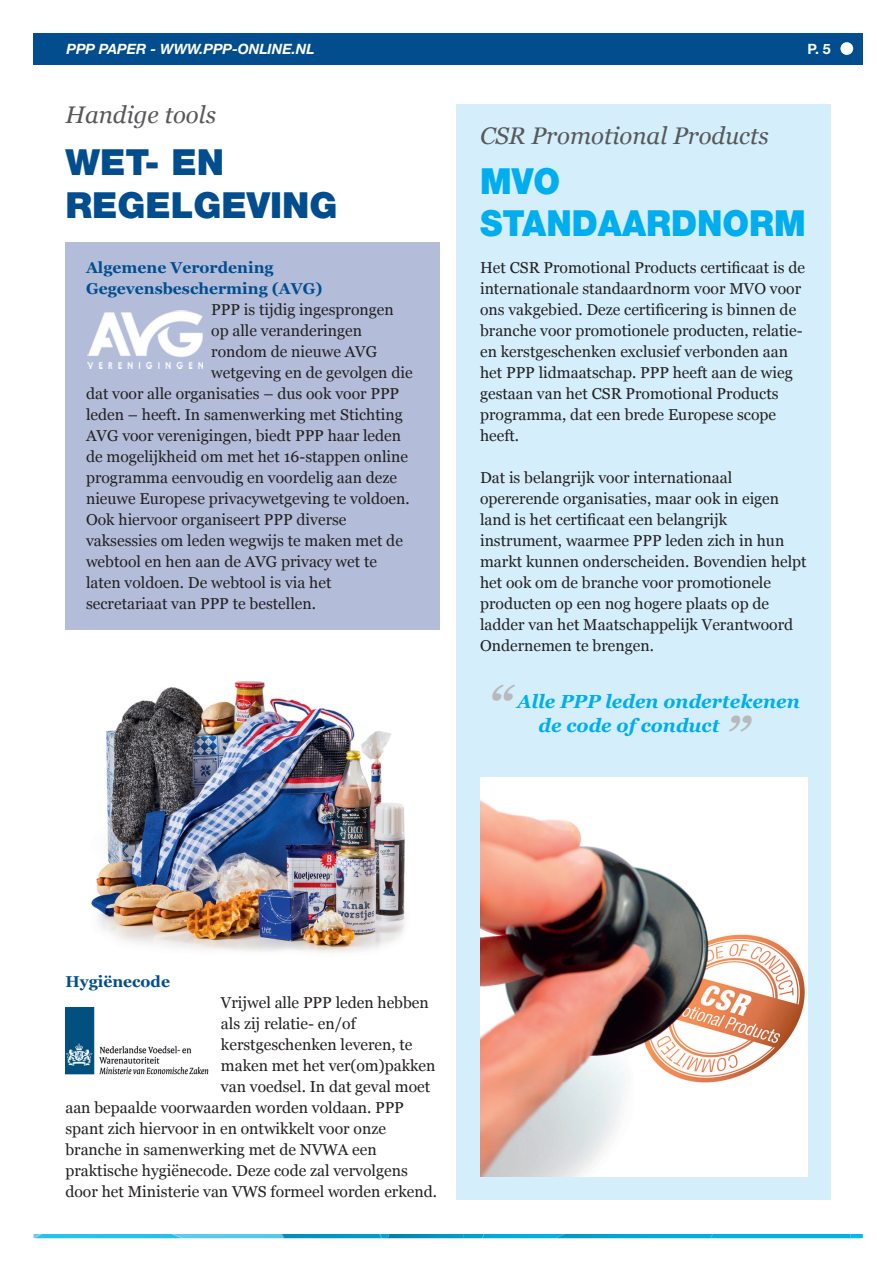
<style>
.page{position:relative;width:893px;height:1263px;background:#fff}
.page>*{position:absolute;margin:0;border:0;box-sizing:border-box;transform-origin:0 0}
.t1{font:italic 700 47.4px "Georgia";color:#b8b9bc}
.t2{font:900 36px/43.2px "Helvetica Neue";color:#014d8e}
.t3{font:900 36px/42px "Helvetica Neue";color:#00aeef;scale:.93 1}
.t4{font:italic 24px "Georgia";color:#57585a}
.t5{font:italic 700 18.9px/23.7px "Georgia";color:#00aeef}
.t6{font:15.75px/21px "Georgia";color:#231f20}
.t7{font:700 15.75px/21px "Georgia";color:#014d8e}
.t8{font:italic 700 14.25px "Helvetica Neue";color:#fff}
.t9{font:700 14.25px "Helvetica Neue";color:#fff}
</style>
<div class="page">
<div style="left:457px;top:105px;width:374px;height:1095px;background:#d4effb"></div>
<div style="left:65px;top:243px;width:375px;height:387px;background:#b3bdd9"></div>
<div style="left:34px;top:33px;width:829px;height:32px;background:#014d8e"></div>
<div style="left:840px;top:42px;width:13px;height:13px;background:#fff;border-radius:50%"></div>
<img style="left:183px;top:1234px;width:98px;height:4px">
<img style="left:282px;top:1234px;width:97px;height:4px">
<svg style="left:379px;top:1234px;width:9px;height:4px"></svg>
<img style="left:484px;top:1234px;width:72px;height:4px">
<img style="left:388px;top:1234px;width:96px;height:4px">
<img style="left:35px;top:1234px;width:147px;height:4px">
<svg style="left:851px;top:1234px;width:12px;height:4px"></svg>
<img style="left:713px;top:1234px;width:138px;height:4px">
<img style="left:556px;top:1234px;width:157px;height:4px">
<img style="left:91px;top:681px;width:314px;height:272px">
<img style="left:480px;top:777px;width:327px;height:399px">
<img style="left:65px;top:1008px;width:144px;height:67px">
<img style="left:88px;top:311px;width:115px;height:57px">
<p class="t8" style="left:67px;top:40px;width:250px">PPP PAPER - WWW.PPP-ONLINE.NL</p>
<p class="t9" style="left:807px;top:40px;width:25px">P. 5</p>
<h3 class="t4" style="left:65px;top:97px;width:152px">Handige tools</h3>
<h2 class="t2" style="left:65px;top:140px;width:274px">WET- EN<br>REGELGEVING</h2>
<p class="t7" style="left:86px;top:256px;width:238px">Algemene Verordening<br>Gegevensbescherming (AVG)</p>
<p class="t6" style="left:211px;top:298px;width:184px">PPP is tijdig ingesprongen</p>
<p class="t6" style="left:211px;top:319px;width:152px">op alle veranderingen</p>
<p class="t6" style="left:211px;top:340px;width:167px">rondom de nieuwe AVG</p>
<p class="t6" style="left:211px;top:361px;width:203px">wetgeving en de gevolgen die</p>
<p class="t6" style="left:86px;top:382px;width:315px">dat voor alle organisaties – dus ook voor PPP</p>
<p class="t6" style="left:86px;top:403px;width:318px">leden – heeft. In samenwerking met Stichting</p>
<p class="t6" style="left:86px;top:424px;width:316px">AVG voor verenigingen, biedt PPP haar leden</p>
<p class="t6" style="left:86px;top:445px;width:323px">de mogelijkheid om met het 16-stappen online</p>
<p class="t6" style="left:86px;top:466px;width:312px">programma eenvoudig en voordelig aan deze</p>
<p class="t6" style="left:86px;top:487px;width:325px">nieuwe Europese privacywetgeving te voldoen.</p>
<p class="t6" style="left:86px;top:508px;width:262px">Ook hiervoor organiseert PPP diverse</p>
<p class="t6" style="left:86px;top:529px;width:318px">vaksessies om leden wegwijs te maken met de</p>
<p class="t6" style="left:86px;top:550px;width:293px">webtool en hen aan de AVG privacy wet te</p>
<p class="t6" style="left:86px;top:571px;width:247px">laten voldoen. De webtool is via het</p>
<p class="t6" style="left:86px;top:592px;width:231px">secretariaat van PPP te bestellen.</p>
<h3 class="t4" style="left:480px;top:118px;width:290px">CSR Promotional Products</h3>
<h2 class="t3" style="left:480px;top:160px;width:352px">MVO<br>STANDAARDNORM</h2>
<p class="t6" style="left:480px;top:256px;width:326px">Het CSR Promotional Products certificaat is de internationale standaardnorm voor MVO voor ons vakgebied. Deze certificering is binnen de branche voor promotionele producten, relatie&shy;en kerstgeschenken exclusief verbonden aan het PPP lidmaatschap. PPP heeft aan de wieg gestaan van het CSR Promotional Products programma, dat een brede Europese scope heeft.</p>
<p class="t6" style="left:480px;top:466px;width:328px">Dat is belangrijk voor internationaal opererende organisaties, maar ook in eigen land is het certificaat een belangrijk instrument, waarmee PPP leden zich in hun markt kunnen onderscheiden. Bovendien helpt het ook om de branche voor promotionele producten op een nog hogere plaats op de ladder van het Maatschappelijk Verantwoord Ondernemen te brengen.</p>
<h1 class="t1" style="left:488px;top:676px;width:26px">“</h1>
<p class="t5" style="left:538px;top:689px;width:263px;text-indent:-21px">Alle PPP leden ondertekenen de code of conduct</p>
<h1 class="t1" style="left:724px;top:707px;width:26px">”</h1>
<p class="t7" style="left:65px;top:970px;width:106px">Hygiënecode</p>
<p class="t6" style="left:221px;top:991px;width:209px">Vrijwel alle PPP leden hebben</p>
<p class="t6" style="left:221px;top:1012px;width:136px">als zij relatie- en/of</p>
<p class="t6" style="left:221px;top:1033px;width:193px">kerstgeschenken leveren, te</p>
<p class="t6" style="left:221px;top:1054px;width:216px">maken met het ver(om)pakken</p>
<p class="t6" style="left:221px;top:1075px;width:211px">van voedsel. In dat geval moet</p>
<p class="t6" style="left:65px;top:1096px;width:340px">aan bepaalde voorwaarden worden voldaan. PPP</p>
<p class="t6" style="left:65px;top:1117px;width:322px">spant zich hiervoor in en ontwikkelt voor onze</p>
<p class="t6" style="left:65px;top:1138px;width:313px">branche in samenwerking met de NVWA een</p>
<p class="t6" style="left:65px;top:1159px;width:344px">praktische hygiënecode. Deze code zal vervolgens</p>
<p class="t6" style="left:65px;top:1180px;width:373px">door het Ministerie van VWS formeel worden erkend.</p>
</div>
